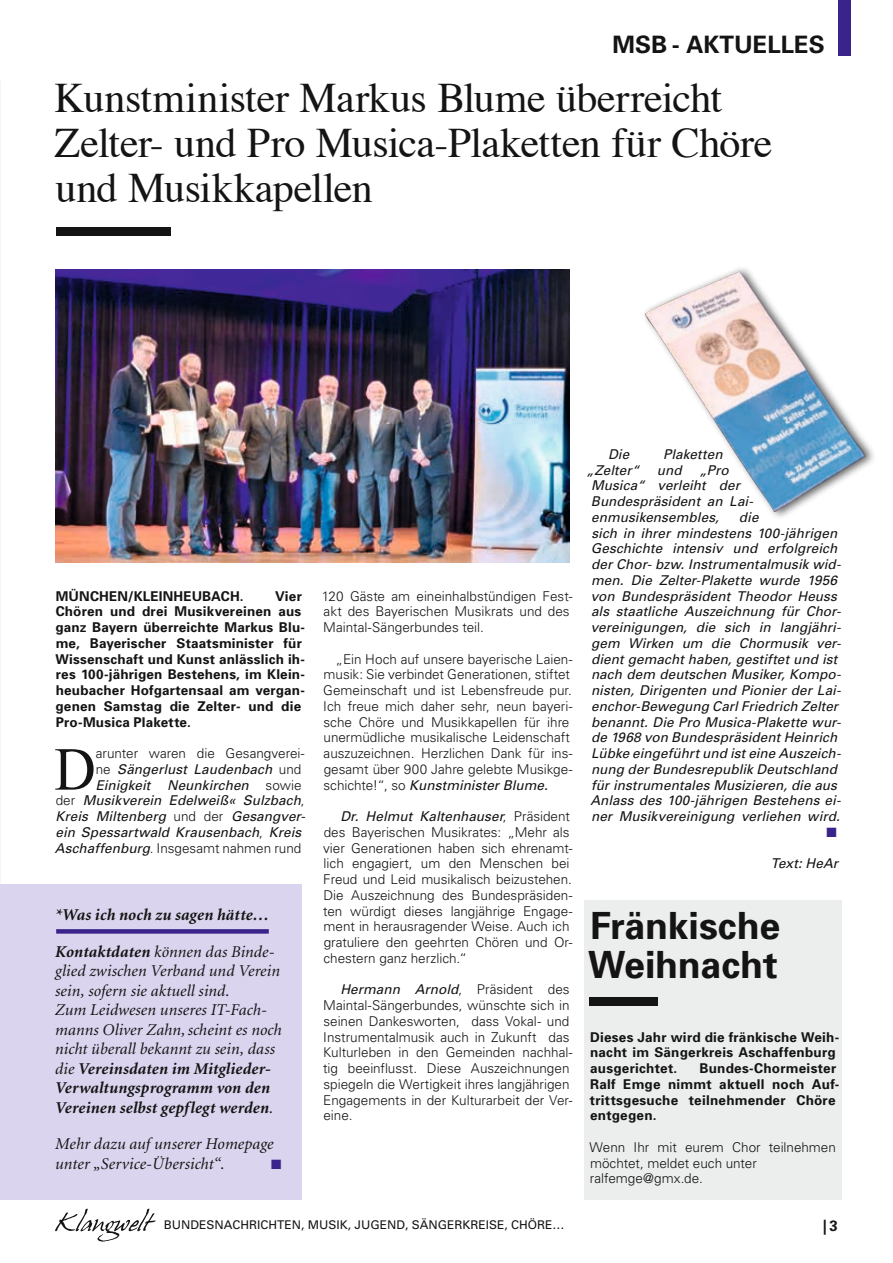
<style>
.page{position:relative;width:893px;height:1263px;background:#fff}
.page>*{position:absolute;margin:0;border:0;box-sizing:border-box;transform-origin:0 0}
.t1{font:61.05px "Times New Roman";color:#131413;scale:.94 1}
.t2{font:42px/45px "Times";letter-spacing:-.015em;color:#131413}
.t3{font:700 37.5px/39px "Univers 65";letter-spacing:-.005em;color:#131413}
.t4{font:700 24px "Univers 65";color:#131413}
.t5{font:italic 16.5px/19.5px "Minion";letter-spacing:.005em;color:#131413}
.t6{font:italic 700 16.5px "Minion";letter-spacing:.01em;color:#131413}
.t7{font:700 15px "Univers 65";color:#131413}
.t8{font:300 13.5px/15.8px "Univers";color:#131413}
.t9{font:italic 13.5px "Univers";color:#131413}
.t10{font:700 13.5px/15.8px "Univers 65";letter-spacing:.015em;color:#131413}
.t11{font:13.5px "Zapf Dingbats ITC";color:#3a238a}
.t12{font:12px "Univers";color:#131413}
.s1{font-weight:300;font-style:normal}
.s2{font-weight:400;font-style:italic}
.s3{font-weight:700}
</style>
<div class="page">
<svg style="left:55px;top:1209px;width:101px;height:32px"></svg>
<div style="left:838px;top:0;width:12px;height:55px;background:#3a238a"></div>
<div style="left:0;top:884px;width:302px;height:315px;background:#dbd4ef"></div>
<div style="left:56px;top:228px;width:115px;height:8px;background:#131413"></div>
<img style="left:55px;top:270px;width:515px;height:292px">
<div style="left:584px;top:900px;width:258px;height:300px;background:#eceded"></div>
<div style="left:590px;top:997px;width:68px;height:9px;background:#131413"></div>
<img style="left:645px;top:271px;width:221px;height:241px">
<div style="left:56px;top:929px;width:213px;height:5px;background:#3a238a"></div>
<h3 class="t4" style="left:612px;top:30px;width:214px">MSB - AKTUELLES</h3>
<h2 class="t2" style="left:54px;top:72px;width:719px">Kunstminister Markus Blume überreicht<br>Zelter- und Pro Musica-Plaketten für Chöre und Musikkapellen</h2>
<p class="t10" style="left:56px;top:588px;width:189px">MÜNCHEN/KLEINHEUBACH.</p>
<p class="t10" style="left:55px;top:588px;width:251px;text-indent:220px">Vier<br>Chören und drei Musikvereinen aus ganz Bayern überreichte Markus Blu&shy;me, Bayerischer Staatsminister für<br>Wissenschaft und Kunst anlässlich ih&shy;res 100-jährigen Bestehens, im Klein&shy;heubacher Hofgartensaal am vergan&shy;genen Samstag die Zelter- und die<br>Pro-Musica Plakette.</p>
<h1 class="t1" style="left:54px;top:728px;width:46px">D</h1>
<p class="t8" style="left:96px;top:745px;width:210px">arunter waren die Gesangverei-</p>
<p class="t9" style="left:96px;top:761px;width:207px"><span class="s1">n e</span> Sängerlust Laudenbach <span class="s1">u n d</span></p>
<p class="t9" style="left:96px;top:777px;width:207px">Einigkeit Neunkirchen <span class="s1">s ow i e</span></p>
<p class="t9" style="left:56px;top:793px;width:250px"><span class="s1">d e r</span> Musikverein Edelweiß« Sulzbach<span class="s1">,</span></p>
<p class="t9" style="left:55px;top:808px;width:254px">Kreis Miltenberg <span class="s1">u n d d e r</span> Gesangver-</p>
<p class="t9" style="left:56px;top:824px;width:251px">ein Spessartwald Krausenbach<span class="s1">,</span> Kreis</p>
<p class="t8" style="left:55px;top:840px;width:248px"><span class="s2">Aschaffenburg</span>. Insgesamt nahmen rund</p>
<p class="t6" style="left:55px;top:907px;width:216px">*Was ich noch zu sagen hätte…</p>
<p class="t5" style="left:55px;top:942px;width:228px"><span class="s3">Kontaktdaten</span> können das Binde&shy;glied zwischen Verband und Verein sein, sofern sie aktuell sind.<br>Zum Leidwesen unseres IT-Fach&shy;manns Oliver Zahn, scheint es noch nicht überall bekannt zu sein, dass die <span class="s3">Vereinsdaten im Mitglieder-<br>Verwaltungsprogramm von den<br>Vereinen selbst gepflegt werden</span>.</p>
<p class="t5" style="left:55px;top:1135px;width:220px">Mehr dazu auf unserer Homepage unter „Service-Übersicht“.</p>
<p class="t11" style="left:271px;top:1158px;width:12px">■</p>
<p class="t8" style="left:322px;top:588px;width:252px">120 Gäste am eineinhalbstündigen Fest&shy;akt des Bayerischen Musikrats und des<br>Maintal-Sängerbundes teil.</p>
<p class="t8" style="left:323px;top:651px;width:251px;text-indent:12px">„Ein Hoch auf unsere bayerische Laien&shy;musik: Sie verbindet Generationen, stiftet Gemeinschaft und ist Lebensfreude pur.<br>Ich freue mich daher sehr, neun bayeri&shy;sche Chöre und Musikkapellen für ihre unermüdliche musikalische Leidenschaft auszuzeichnen. Herzlichen Dank für ins&shy;gesamt über 900 Jahre gelebte Musikge&shy;s c h i c h te ! “ , s o <span class="s2">KunstministerBlume.</span></p>
<p class="t8" style="left:323px;top:808px;width:251px;text-indent:17px"><span class="s2">Dr. Helmut Kaltenhauser</span>, P rä s i d e n t des Bayerischen Musikrates: „Mehr als vier Generationen haben sich ehrenamt&shy;lich engagiert, um den Menschen bei Freud und Leid musikalisch beizustehen.<br>Die Auszeichnung des Bundespräsiden&shy;ten würdigt dieses langjährige Engage&shy;ment in herausragender Weise. Auch ich gratuliere den geehrten Chören und Or&shy;chestern ganz herzlich.“</p>
<p class="t8" style="left:323px;top:982px;width:251px;text-indent:17px"><span class="s2">Hermann Arnold</span>, P rä s i d e n t d e s Maintal-Sängerbundes, wünschte sich in seinen Dankesworten, dass Vokal- und Instrumentalmusik auch in Zukunft das Kulturleben in den Gemeinden nachhal&shy;tig beeinflusst. Diese Auszeichnungen spiegeln die Wertigkeit ihres langjährigen Engagements in der Kulturarbeit der Ver&shy;eine.</p>
<p class="t9" style="left:608px;top:446px;width:26px">Die</p>
<p class="t9" style="left:663px;top:446px;width:64px">Plaketten</p>
<p class="t9" style="left:587px;top:462px;width:147px">„Zelter“ und „Pro</p>
<p class="t9" style="left:591px;top:478px;width:154px">Musica“ verleiht der</p>
<p class="t9" style="left:591px;top:493px;width:167px">Bundespräsident an Lai-</p>
<p class="t9" style="left:591px;top:509px;width:172px">enmusikensembles, die</p>
<p class="t9" style="left:591px;top:525px;width:251px">sich in ihrer mindestens 100-jährigen</p>
<p class="t9" style="left:591px;top:541px;width:251px">Geschichte intensiv und erfolgreich</p>
<p class="t9" style="left:591px;top:556px;width:254px">derChor-bzw.Instrumentalmusik wid-</p>
<p class="t9" style="left:591px;top:572px;width:251px">men. Die Zelter-Plakette wurde 1956</p>
<p class="t9" style="left:591px;top:588px;width:251px">von Bundespräsident Theodor Heuss</p>
<p class="t9" style="left:591px;top:604px;width:254px">als staatliche Auszeichnung für Chor-</p>
<p class="t9" style="left:591px;top:619px;width:255px">vereinigungen, die sich in langjähri-</p>
<p class="t9" style="left:591px;top:635px;width:254px">gem Wirken um die Chormusik ver-</p>
<p class="t9" style="left:591px;top:651px;width:251px">dientgemachthaben,gestiftetund ist</p>
<p class="t9" style="left:591px;top:667px;width:254px">nach dem deutschen Musiker, Kompo-</p>
<p class="t9" style="left:591px;top:682px;width:254px">nisten, Dirigenten und Pionier der Lai-</p>
<p class="t9" style="left:591px;top:698px;width:252px">enchor-Bewegung CarlFriedrich Zelter</p>
<p class="t9" style="left:591px;top:714px;width:254px">benannt. Die Pro Musica-Plakette wur-</p>
<p class="t9" style="left:591px;top:730px;width:251px">de 1968 von BundespräsidentHeinrich</p>
<p class="t9" style="left:591px;top:745px;width:255px">Lübke eingeführtund isteine Auszeich-</p>
<p class="t9" style="left:591px;top:761px;width:251px">nung derBundesrepublik Deutschland</p>
<p class="t9" style="left:591px;top:777px;width:251px">fürinstrumentales Musizieren,die aus</p>
<p class="t9" style="left:590px;top:793px;width:255px">Anlass des 100-jährigen Bestehens ei-</p>
<p class="t9" style="left:591px;top:808px;width:254px">ner Musikvereinigung verliehen wird.</p>
<p class="t11" style="left:826px;top:826px;width:12px">■</p>
<p class="t9" style="left:771px;top:856px;width:72px">Text:HeAr</p>
<h3 class="t3" style="left:588px;top:906px;width:194px">Fränkische<br>Weihnacht</h3>
<p class="t10" style="left:590px;top:1029px;width:251px">Dieses Jahr wird die fränkische Weih&shy;nacht im Sängerkreis Aschaffenburg ausgerichtet.</p>
<p class="t10" style="left:590px;top:1060px;width:251px;text-indent:110px">Bundes-Chormeister<br>Ralf Emge nimmt aktuell noch Auf&shy;trittsgesuche teilnehmender Chöre entgegen.</p>
<p class="t8" style="left:590px;top:1139px;width:248px">Wenn Ihr mit eurem Chor teilnehmen möchtet, meldet euch unter ralfemge@gmx.de.</p>
<p class="t12" style="left:164px;top:1218px;width:402px">BUNDESNACHRICHTEN, MUSIK, JUGEND, SÄNGERKREISE, CHÖRE…</p>
<p class="t7" style="left:823px;top:1217px;width:16px">|3</p>
</div>
